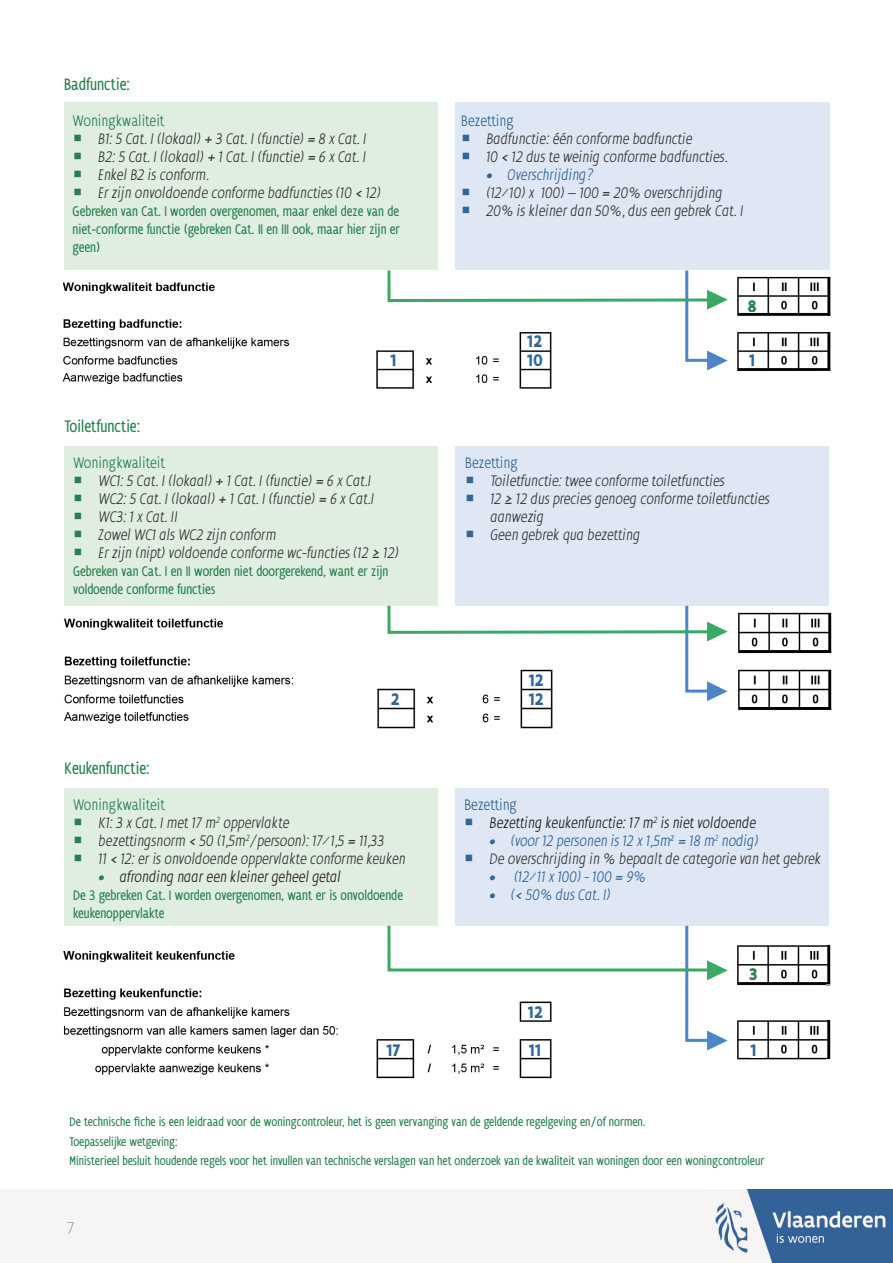
<style>
.page{position:relative;width:893px;height:1263px;background:#fff}
.page>*{position:absolute;margin:0;border:0;box-sizing:border-box;transform-origin:0 0}
.kleine_titels{font:condensed 18px "Flanders Art Sans";color:#25804e}
.t1{font:700 condensed 18px "Flanders Art Sans";color:#2e679a}
.t2{font:700 condensed 18px "Flanders Art Sans";color:#25804e}
.t3{font:100 18px "Flanders Art Sans";color:#2e679a}
.t4{font:italic 300 condensed 16.5px/18px "Flanders Art Sans";color:#383839}
.t5{font:italic 300 condensed 16.5px "Flanders Art Sans";color:#2e679a}
.t6{font:italic 300 condensed 16.5px "Flanders Art Sans";color:#231f20}
.Alineastijl_1{font:300 condensed 16.5px "Flanders Art Sans";color:#25804e}
.Alineastijl_1-2{font:300 condensed 16.5px "Flanders Art Sans";color:#2e679a}
.Alineastijl_1-3{font:condensed 15px/18px "Flanders Art Sans";color:#25804e}
.Alineastijl_2{font:condensed 13.5px "Flanders Art Sans";color:#25804e}
.s1{color:#25804e}
</style>
<div class="page">
<img style="left:62px;top:276px;width:769px;height:113px">
<img style="left:63px;top:944px;width:768px;height:135px">
<img style="left:64px;top:612px;width:768px;height:117px">
<div style="left:64px;top:102px;width:373px;height:168px;background:#e0eee1"></div>
<div style="left:455px;top:102px;width:375px;height:168px;background:#e0e7f4"></div>
<div style="left:64px;top:446px;width:373px;height:160px;background:#e0eee1"></div>
<div style="left:455px;top:446px;width:374px;height:160px;background:#e0e7f4"></div>
<svg style="left:386px;top:603px;width:342px;height:98px"></svg>
<div style="left:64px;top:788px;width:373px;height:138px;background:#e0eee1"></div>
<div style="left:455px;top:788px;width:374px;height:138px;background:#e0e7f4"></div>
<svg style="left:386px;top:923px;width:342px;height:127px"></svg>
<div style="left:826px;top:1059px;width:27px;height:57px;background:#fff"></div>
<div style="left:825px;top:316px;width:32px;height:16px;background:#fff"></div>
<div style="left:824px;top:986px;width:31px;height:34px;background:#fff"></div>
<div style="left:0;top:1189px;width:704px;height:74px;background:#f6f5f3"></div>
<div style="left:748px;top:298px;width:13px;height:14px;background:#fff"></div>
<div style="left:749px;top:353px;width:13px;height:15px;background:#fff"></div>
<svg style="left:386px;top:267px;width:342px;height:103px"></svg>
<div style="left:749px;top:966px;width:13px;height:15px;background:#fff"></div>
<div style="left:750px;top:1042px;width:14px;height:15px;background:#fff"></div>
<img style="left:704px;top:1189px;width:189px;height:74px">
<p class="kleine_titels" style="left:64px;top:74px;width:67px">Badfunctie:</p>
<p class="Alineastijl_1" style="left:73px;top:112px;width:93px">Woningkwaliteit</p>
<p class="t4" style="left:98px;top:130px;width:270px">B1: 5 Cat. I (lokaal) + 3 Cat. I (functie) = 8 x Cat. I</p>
<p class="t4" style="left:98px;top:148px;width:270px">B2: 5 Cat. I (lokaal) + 1 Cat. I (functie) = 6 x Cat. I</p>
<p class="t4" style="left:98px;top:166px;width:113px">Enkel B2 is conform.</p>
<p class="t4" style="left:98px;top:184px;width:285px">Er zijn onvoldoende conforme badfuncties (10 &lt; 12)</p>
<p class="Alineastijl_1-3" style="left:73px;top:202px;width:329px;text-align:justify">Gebreken van Cat. I worden overgenomen, maar enkel deze van de niet-conforme functie (gebreken Cat. II en III ook, maar hier zijn er geen)</p>
<p class="Alineastijl_1-2" style="left:461px;top:112px;width:55px">Bezetting</p>
<p class="t4" style="left:486px;top:130px;width:208px">Badfunctie: één conforme badfunctie</p>
<p class="t4" style="left:486px;top:148px;width:243px">10 &lt; 12 dus te weinig conforme badfuncties.</p>
<p class="t5" style="left:486px;top:166px;width:110px">• Overschrijding?</p>
<p class="t4" style="left:486px;top:184px;width:238px">(12/10) x 100) – 100 = 20% overschrijding</p>
<p class="t4" style="left:486px;top:202px;width:259px">20% is kleiner dan 50%, dus een gebrek Cat. I</p>
<p class="t1" style="left:527px;top:331px;width:17px">12</p>
<p class="t2" style="left:748px;top:296px;width:11px">8</p>
<p class="t1" style="left:390px;top:350px;width:8px">1</p>
<p class="t1" style="left:527px;top:350px;width:18px">10</p>
<p class="t1" style="left:749px;top:350px;width:8px">1</p>
<p class="kleine_titels" style="left:65px;top:416px;width:77px">Toiletfunctie:</p>
<p class="Alineastijl_1" style="left:73px;top:454px;width:93px">Woningkwaliteit</p>
<p class="t4" style="left:99px;top:472px;width:274px">WC1: 5 Cat. I (lokaal) + 1 Cat. I (functie) = 6 x Cat.I</p>
<p class="t4" style="left:99px;top:490px;width:277px">WC2: 5 Cat. I (lokaal) + 1 Cat. I (functie) = 6 x Cat.I</p>
<p class="t4" style="left:99px;top:508px;width:81px">WC3: 1 x Cat. II</p>
<p class="t4" style="left:99px;top:526px;width:179px">Zowel WC1 als WC2 zijn conform</p>
<p class="t4" style="left:99px;top:544px;width:302px">Er zijn (nipt) voldoende conforme wc-functies (12 ≥ 12)</p>
<p class="Alineastijl_1-3" style="left:73px;top:562px;width:317px">Gebreken van Cat. I en II worden niet doorgerekend, want er zijn voldoende conforme functies</p>
<p class="Alineastijl_1-2" style="left:465px;top:454px;width:55px">Bezetting</p>
<p class="t4" style="left:490px;top:472px;width:236px">Toiletfunctie: twee conforme toiletfuncties</p>
<p class="t4" style="left:490px;top:490px;width:281px">12 ≥ 12 dus precies genoeg conforme toiletfuncties aanwezig</p>
<p class="t4" style="left:490px;top:526px;width:152px">Geen gebrek qua bezetting</p>
<p class="t1" style="left:528px;top:670px;width:17px">12</p>
<p class="t1" style="left:390px;top:689px;width:11px">2</p>
<p class="t1" style="left:528px;top:689px;width:17px">12</p>
<p class="kleine_titels" style="left:65px;top:758px;width:86px">Keukenfunctie:</p>
<p class="Alineastijl_1" style="left:73px;top:796px;width:93px">Woningkwaliteit</p>
<p class="t4" style="left:99px;top:814px;width:192px">K1: 3 x Cat. I met 17 m<sup>2</sup> oppervlakte</p>
<p class="t4" style="left:99px;top:832px;width:287px">bezettingsnorm &lt; 50 (1,5m<sup>2</sup>/persoon): 17/1,5 = 11,33</p>
<p class="t4" style="left:99px;top:850px;width:309px">11 &lt; 12: er is onvoldoende oppervlakte conforme keuken</p>
<p class="t6" style="left:99px;top:868px;width:244px"><span class="s1">•</span> afronding naar een kleiner geheel getal</p>
<p class="Alineastijl_1-3" style="left:73px;top:886px;width:331px">De 3 gebreken Cat. I worden overgenomen, want er is onvoldoende keukenoppervlakte</p>
<p class="Alineastijl_1-2" style="left:464px;top:796px;width:55px">Bezetting</p>
<p class="t6" style="left:489px;top:814px;width:268px">Bezetting keukenfunctie: 17 m<sup>2</sup> is niet voldoende</p>
<p class="t5" style="left:489px;top:832px;width:271px">• (voor 12 personen is 12 x 1,5m2 = 18 m<sup>2</sup> nodig)</p>
<p class="t4" style="left:489px;top:850px;width:333px">De overschrijding in % bepaalt de categorie van het gebrek</p>
<p class="t5" style="left:489px;top:868px;width:158px">• (12/11 x 100) - 100 = 9%</p>
<p class="t5" style="left:489px;top:886px;width:123px">• (&lt; 50% dus Cat. I)</p>
<p class="t1" style="left:527px;top:1003px;width:17px">12</p>
<p class="t2" style="left:749px;top:964px;width:10px">3</p>
<p class="t1" style="left:386px;top:1040px;width:16px">17</p>
<p class="t1" style="left:528px;top:1040px;width:14px">11</p>
<p class="t1" style="left:750px;top:1040px;width:8px">1</p>
<p class="Alineastijl_2" style="left:70px;top:1114px;width:577px">De technische fiche is een leidraad voor de woningcontroleur, het is geen vervanging van de geldende regelgeving en/of normen.</p>
<p class="Alineastijl_2" style="left:70px;top:1133px;width:110px">Toepasselijke wetgeving:</p>
<p class="Alineastijl_2" style="left:70px;top:1153px;width:696px">Ministerieel besluit houdende regels voor het invullen van technische verslagen van het onderzoek van de kwaliteit van woningen door een woningcontroleur</p>
<p class="t3" style="left:67px;top:1218px;width:9px">7</p>
</div>
